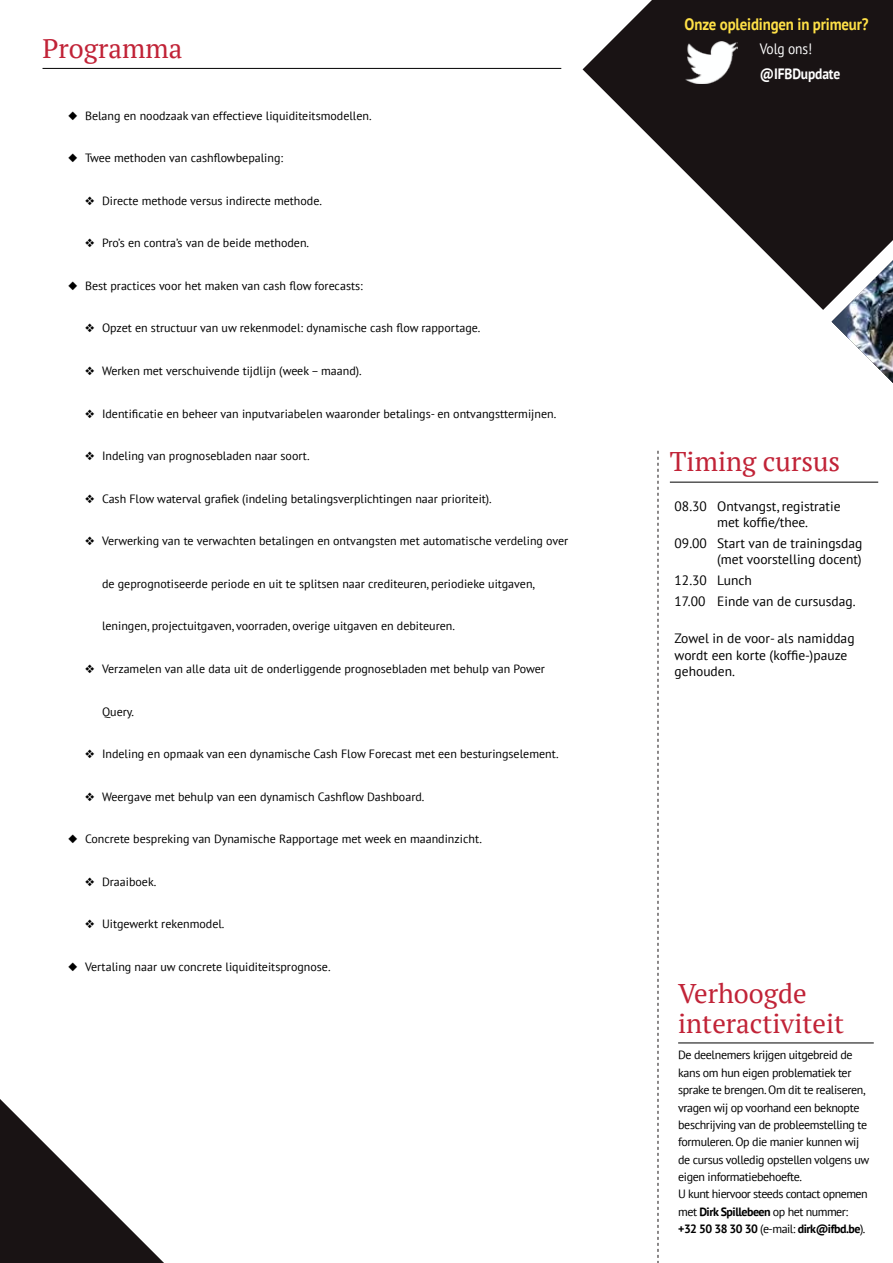
<style>
.page{position:relative;width:893px;height:1263px;background:#fff}
.page>*{position:absolute;margin:0;border:0;box-sizing:border-box;transform-origin:0 0}
.t1{font:27px/30px "PT Serif";color:#c12337}
.t2{font:700 16.5px "PT Sans";letter-spacing:-.01em;color:#ffe147;scale:.9 1}
.t3{font:700 15px "PT Sans";letter-spacing:-.01em;color:#fff;scale:.9 1}
.t4{font:15px "PT Sans";letter-spacing:-.01em;color:#fff;scale:.9 1}
.t5{font:13.5px/16.5px "PT Sans";color:#000}
.t6{font:12px "PT Sans";color:#000}
.t7{font:12px/17.4px "PT Sans";letter-spacing:-.03em;color:#000}
.s1{font-weight:700}
</style>
<div class="page">
<svg style="left:0;top:1099px;width:164px;height:164px"></svg>
<svg style="left:583px;top:0;width:310px;height:310px;fill:#191314"></svg>
<hr style="left:43px;top:68px;width:518px;height:1px;background:#000">
<svg style="left:658px;top:451px;width:1px;height:812px"></svg>
<hr style="left:678px;top:1042px;width:196px;height:1px;background:#000">
<img style="left:686px;top:41px;width:52px;height:43px">
<img style="left:832px;top:260px;width:61px;height:123px">
<hr style="left:670px;top:482px;width:208px;height:1px;background:#000">
<h1 class="t1" style="left:43px;top:33px;width:141px">Programma</h1>
<p class="t6" style="left:68px;top:108px;width:305px">◆ Belang en noodzaak van effectieve liquiditeitsmodellen.</p>
<p class="t6" style="left:68px;top:150px;width:217px">◆ Twee methoden van cashflowbepaling:</p>
<p class="t6" style="left:85px;top:193px;width:239px">❖ Directe methode versus indirecte methode.</p>
<p class="t6" style="left:85px;top:235px;width:226px">❖ Pro’s en contra’s van de beide methoden.</p>
<p class="t6" style="left:68px;top:278px;width:296px">◆ Best practices voor het maken van cash flow forecasts:</p>
<p class="t6" style="left:85px;top:320px;width:397px">❖ Opzet en structuur van uw rekenmodel: dynamische cash flow rapportage.</p>
<p class="t6" style="left:85px;top:363px;width:278px">❖ Werken met verschuivende tijdlijn (week – maand).</p>
<p class="t6" style="left:85px;top:406px;width:473px">❖ Identificatie en beheer van inputvariabelen waaronder betalings- en ontvangsttermijnen.</p>
<p class="t6" style="left:85px;top:448px;width:226px">❖ Indeling van prognosebladen naar soort.</p>
<p class="t6" style="left:85px;top:491px;width:408px">❖ Cash Flow waterval grafiek (indeling betalingsverplichtingen naar prioriteit).</p>
<p class="t6" style="left:85px;top:533px;width:485px">❖ Verwerking van te verwachten betalingen en ontvangsten met automatische verdeling over</p>
<p class="t6" style="left:102px;top:576px;width:434px">de geprognotiseerde periode en uit te splitsen naar crediteuren, periodieke uitgaven,</p>
<p class="t6" style="left:102px;top:618px;width:354px">leningen, projectuitgaven, voorraden, overige uitgaven en debiteuren.</p>
<p class="t6" style="left:85px;top:661px;width:461px">❖ Verzamelen van alle data uit de onderliggende prognosebladen met behulp van Power</p>
<p class="t6" style="left:102px;top:704px;width:34px">Query.</p>
<p class="t6" style="left:85px;top:746px;width:475px">❖ Indeling en opmaak van een dynamische Cash Flow Forecast met een besturingselement.</p>
<p class="t6" style="left:85px;top:789px;width:341px">❖ Weergave met behulp van een dynamisch Cashflow Dashboard.</p>
<p class="t6" style="left:68px;top:831px;width:415px">◆ Concrete bespreking van Dynamische Rapportage met week en maandinzicht.</p>
<p class="t6" style="left:85px;top:874px;width:73px">❖ Draaiboek.</p>
<p class="t6" style="left:85px;top:916px;width:141px">❖ Uitgewerkt rekenmodel.</p>
<p class="t6" style="left:68px;top:959px;width:264px">◆ Vertaling naar uw concrete liquiditeitsprognose.</p>
<h2 class="t2" style="left:685px;top:14px;width:206px">Onze opleidingen in primeur?</h2>
<p class="t4" style="left:760px;top:39px;width:60px">Volg ons!</p>
<p class="t3" style="left:760px;top:64px;width:91px">@IFBDupdate</p>
<h1 class="t1" style="left:670px;top:446px;width:172px">Timing cursus</h1>
<p class="t5" style="left:717px;top:497px;width:125px;text-indent:-43px">08.30 Ontvangst, registratie met koffie/thee.</p>
<p class="t5" style="left:675px;top:535px;width:189px;text-align:right">09.00 Start van de trainingsdag (met voorstelling docent)</p>
<p class="t5" style="left:675px;top:570px;width:182px;line-height:20.7px">12.30 Lunch<br>17.00 Einde van de cursusdag.</p>
<p class="t5" style="left:675px;top:630px;width:181px">Zowel in de voor- als namiddag wordt een korte (koffie-)pauze gehouden.</p>
<h1 class="t1" style="left:678px;top:978px;width:168px">Verhoogde interactiviteit</h1>
<p class="t7" style="left:678px;top:1046px;width:193px">De deelnemers krijgen uitgebreid de kans om hun eigen problematiek ter sprake te brengen. Om dit te realiseren, vragen wij op voorhand een beknopte beschrijving van de probleemstelling te formuleren. Op die manier kunnen wij de cursus volledig opstellen volgens uw eigen informatiebehoefte.<br>U kunt hiervoor steeds contact opnemen met <span class="s1">Dirk Spillebeen</span> op het nummer: <span class="s1">+32 50 38 30 30</span> (e-mail: <span class="s1">dirk@ifbd.be</span>).</p>
</div>
